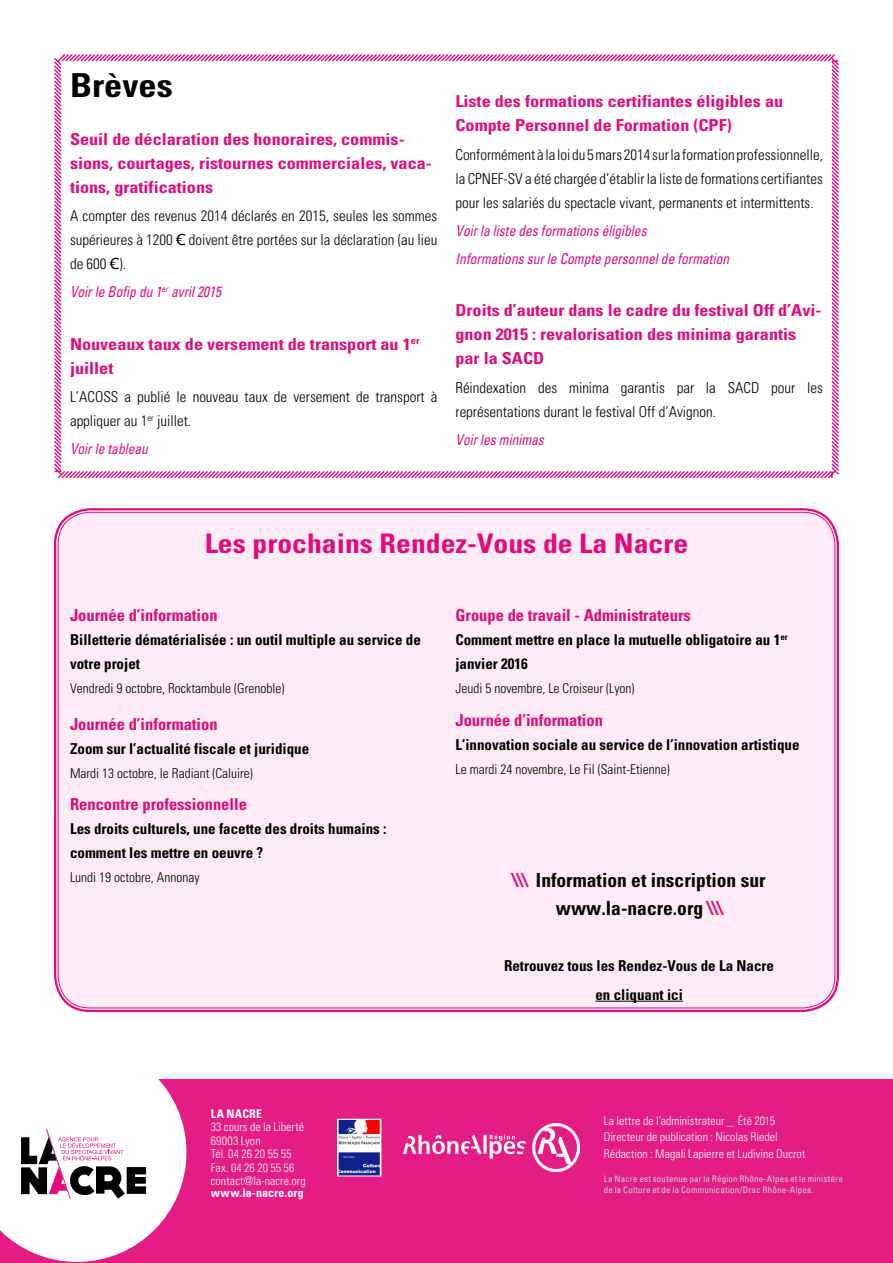
<style>
.page{position:relative;width:893px;height:1263px;background:#fff}
.page>*{position:absolute;margin:0;border:0;box-sizing:border-box;transform-origin:0 0}
.t1{font:700 condensed 33px "Univers";color:#000;scale:1.1 1}
.t2{font:700 condensed 27px "Univers";color:#e10c7c;scale:1.1 1}
.t3{font:700 condensed 19.5px/28.2px "Univers";color:#000;text-align:center}
.t4{font:700 condensed 16.5px/24px "Univers";color:#e10c7c;scale:1.1 1}
.t5{font:700 condensed 16.5px "Univers";color:#e10c7c}
.t6{font:300 condensed 15px/24px "Univers";color:#000;text-align:justify}
.t7{font:700 condensed 15px/24px "Univers";color:#000}
.t8{font:italic condensed 15px/28.2px "Univers";color:#e10c7c;scale:.9 1}
.t9{font:300 condensed 13.5px "Univers";color:#000}
.t10{font:300 condensed 12px/13.5px "Univers";letter-spacing:.005em;color:#fff}
.t11{font:700 condensed 12px "Univers";letter-spacing:.015em;color:#fff}
.t12{font:condensed 9px/10.8px "Univers";letter-spacing:.02em;color:#d1d3d4}
.s1{font-family:"Verdana";font-weight:400;font-stretch:normal}
.s2{color:#e10c7c}
</style>
<div class="page">
<div style="left:0;top:1079px;width:893px;height:184px;background:#e31d85"></div>
<svg style="left:0;top:1079px;width:186px;height:183px;background:#e7cddb"></svg>
<img style="left:339px;top:1121px;width:40px;height:53px">
<div style="left:337px;top:1119px;width:44px;height:57px;border:1px solid #fff"></div>
<img style="left:403px;top:1124px;width:176px;height:47px">
<div style="left:56px;top:510px;width:781px;height:500px;background:#fdecf5;border-radius:34px"></div>
<hr style="left:595px;top:1001px;width:88px;height:1px;background:#000">
<svg style="left:54px;top:54px;width:785px;height:425px"></svg>
<h1 class="t1" style="left:70px;top:65px;width:95px">Brèves</h1>
<p class="t4" style="left:70px;top:127px;width:330px">Seuil de déclaration des honoraires, commis&shy;sions, courtages, ristournes commerciales, vaca&shy;tions, gratifications</p>
<p class="t6" style="left:70px;top:203px;width:369px">A compter des revenus 2014 déclarés en 2015, seules les sommes supérieures à 1200 <span class="s1">€</span> doivent être portées sur la déclaration (au lieu de 600 <span class="s1">€</span>).</p>
<p class="t8" style="left:70px;top:277px;width:170px">Voir le Bofip du 1<sup>er</sup> avril 2015</p>
<p class="t4" style="left:70px;top:331px;width:319px">Nouveaux taux de versement de transport au 1<sup>er </sup>juillet</p>
<p class="t6" style="left:70px;top:384px;width:369px">L’ACOSS a publié le nouveau taux de versement de transport à appliquer au 1<sup>er</sup> juillet.</p>
<p class="t8" style="left:70px;top:434px;width:88px">Voir le tableau</p>
<p class="t4" style="left:455px;top:89px;width:299px">Liste des formations certifiantes éligibles au<br>Compte Personnel de Formation (CPF)</p>
<p class="t6" style="left:455px;top:142px;width:369px">Conformément à la loi du 5 mars 2014 sur la formation professionnelle, la CPNEF-SV a été chargée d’établir la liste de formations certifiantes pour les salariés du spectacle vivant, permanents et intermittents.</p>
<p class="t8" style="left:455px;top:216px;width:306px">Voir la liste des formations éligibles<br>Informations sur le Compte personnel de formation</p>
<p class="t4" style="left:455px;top:298px;width:334px">Droits d’auteur dans le cadre du festival Off d’Avi&shy;gnon 2015 : revalorisation des minima garantis par la SACD</p>
<p class="t6" style="left:455px;top:375px;width:369px">Réindexation des minima garantis par la SACD pour les représentations durant le festival Off d’Avignon.</p>
<p class="t8" style="left:455px;top:425px;width:100px">Voir les minimas</p>
<h2 class="t2" style="left:205px;top:527px;width:441px">Les prochains Rendez-Vous de La Nacre</h2>
<p class="t5" style="left:70px;top:605px;width:149px">Journée d’information</p>
<p class="t7" style="left:70px;top:628px;width:352px">Billetterie dématérialisée : un outil multiple au service de votre projet</p>
<p class="t9" style="left:70px;top:680px;width:216px">Vendredi 9 octobre, Rocktambule (Grenoble)</p>
<p class="t5" style="left:70px;top:714px;width:149px">Journée d’information</p>
<p class="t7" style="left:70px;top:736px;width:241px">Zoom sur l’actualité fiscale et juridique</p>
<p class="t9" style="left:70px;top:765px;width:184px">Mardi 13 octobre, le Radiant (Caluire)</p>
<p class="t5" style="left:70px;top:794px;width:178px">Rencontre professionnelle</p>
<p class="t7" style="left:70px;top:817px;width:318px">Les droits culturels, une facette des droits humains : comment les mettre en oeuvre ?</p>
<p class="t9" style="left:70px;top:869px;width:131px">Lundi 19 octobre, Annonay</p>
<p class="t5" style="left:455px;top:605px;width:237px">Groupe de travail - Administrateurs</p>
<p class="t7" style="left:455px;top:628px;width:334px">Comment mettre en place la mutuelle obligatoire au 1<sup>er </sup>janvier 2016</p>
<p class="t9" style="left:455px;top:680px;width:181px">Jeudi 5 novembre, Le Croiseur (Lyon)</p>
<p class="t5" style="left:455px;top:710px;width:149px">Journée d’information</p>
<p class="t7" style="left:455px;top:732px;width:346px">L’innovation sociale au service de l’innovation artistique</p>
<p class="t9" style="left:455px;top:761px;width:216px">Le mardi 24 novembre, Le Fil (Saint-Etienne)</p>
<h3 class="t3" style="left:513px;top:865px;width:254px"><span class="s2">\\\</span> Information et inscription sur www.la-nacre.org <span class="s2">\\\</span></h3>
<p class="t7" style="left:504px;top:952px;width:271px;line-height:28.2px;text-align:center">Retrouvez tous les Rendez-Vous de La Nacre en cliquant ici</p>
<p class="t11" style="left:211px;top:1106px;width:52px">LA NACRe</p>
<p class="t10" style="left:211px;top:1120px;width:96px">33 cours de la Liberté<br>69003 Lyon<br>Tél. 04 26 20 55 55<br>Fax. 04 26 20 55 56 contact@la-nacre.org</p>
<p class="t11" style="left:211px;top:1186px;width:94px">www.la-nacre.org</p>
<p class="t10" style="left:604px;top:1112px;width:203px;line-height:16.5px">La lettre de l’administrateur _ Été 2015<br>Directeur de publication : Nicolas Riedel<br>Rédaction : Magali Lapierre et Ludivine Ducrot</p>
<p class="t12" style="left:604px;top:1173px;width:241px">La Nacre est soutenue par la Région Rhône-Alpes et le ministère de la Culture et de la Communication/Drac Rhône-Alpes.</p>
</div>
